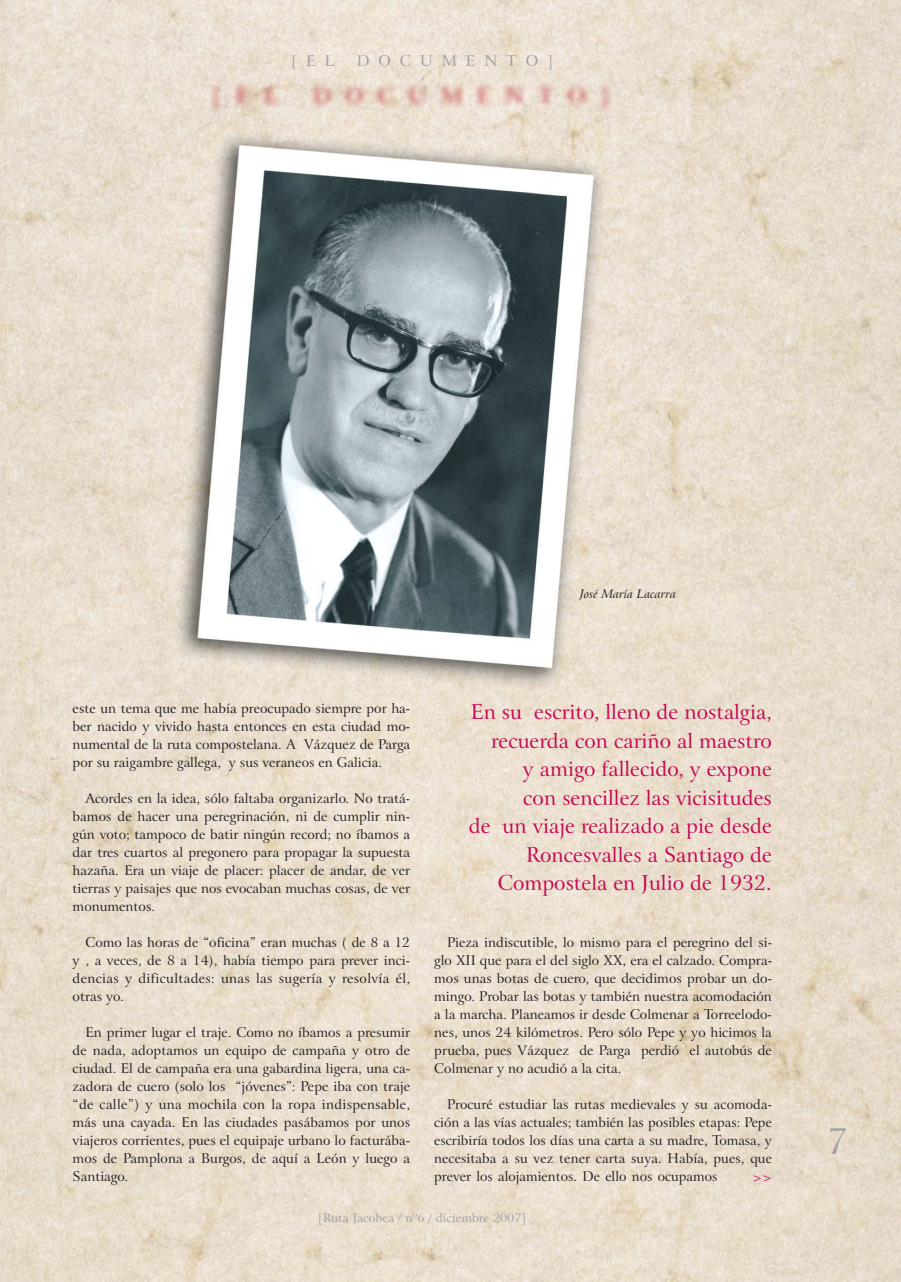
<style>
.page{position:relative;width:901px;height:1282px;background:#fff}
.page>*{position:absolute;margin:0;border:0;box-sizing:border-box;transform-origin:0 0}
.t1{font:36px "Arrus BT";color:#a0a0a4}
.t2{font:20.7px/28.5px "Arrus BT";color:#c60651;text-align:right}
.t3{font:15px "Arrus BT";letter-spacing:.595em;color:#a0a0a4}
.t4{font:13.5px/18px "Arrus BT";color:#231f20;text-align:justify}
.t5{font:12px "Arrus BT";color:#a0a0a4}
.t6{font:italic 12px "Arrus BT";color:#231f20}
.t7{font:12px "Arrus BT";color:#c60651}
</style>
<div class="page">
<img style="left:0;top:0;width:900px;height:1281px">
<p class="t3" style="left:291px;top:53px;width:44px">[EL</p>
<p class="t3" style="left:356px;top:53px;width:198px">DOCUMENTO]</p>
<p class="t6" style="left:579px;top:587px;width:98px">José María Lacarra</p>
<p class="t4" style="left:73px;top:700px;width:339px">este un tema que me había preocupado siempre por ha&shy;ber nacido y vivido hasta entonces en esta ciudad mo&shy;numental de la ruta compostelana. A Vázquez de Parga por su raigambre gallega, y sus veraneos en Galicia.</p>
<p class="t4" style="left:73px;top:790px;width:339px;text-indent:13px">Acordes en la idea, sólo faltaba organizarlo. No tratá&shy;bamos de hacer una peregrinación, ni de cumplir nin&shy;gún voto; tampoco de batir ningún record; no íbamos a dar tres cuartos al pregonero para propagar la supuesta hazaña. Era un viaje de placer: placer de andar, de ver tierras y paisajes que nos evocaban muchas cosas, de ver monumentos.</p>
<p class="t4" style="left:73px;top:934px;width:339px;text-indent:13px">Como las horas de “oficina” eran muchas ( de 8 a 12 y , a veces, de 8 a 14), había tiempo para prever inci&shy;dencias y dificultades: unas las sugería y resolvía él, otras yo.</p>
<p class="t4" style="left:73px;top:1024px;width:339px;text-indent:13px">En primer lugar el traje. Como no íbamos a presumir de nada, adoptamos un equipo de campaña y otro de ciudad. El de campaña era una gabardina ligera, una ca&shy;zadora de cuero (solo los “jóvenes”: Pepe iba con traje “de calle”) y una mochila con la ropa indispensable, más una cayada. En las ciudades pasábamos por unos viajeros corrientes, pues el equipaje urbano lo facturába&shy;mos de Pamplona a Burgos, de aquí a León y luego a Santiago.</p>
<h2 class="t2" style="left:468px;top:698px;width:304px">En su escrito, lleno de nostalgia, recuerda con cariño al maestro<br>y amigo fallecido, y expone<br>con sencillez las vicisitudes<br>de un viaje realizado a pie desde<br>Roncesvalles a Santiago de<br>Compostela en Julio de 1932.</h2>
<p class="t4" style="left:434px;top:934px;width:339px;text-indent:13px">Pieza indiscutible, lo mismo para el peregrino del si&shy;glo XII que para el del siglo XX, era el calzado. Compra&shy;mos unas botas de cuero, que decidimos probar un do&shy;mingo. Probar las botas y también nuestra acomodación a la marcha. Planeamos ir desde Colmenar a Torreelodo&shy;nes, unos 24 kilómetros. Pero sólo Pepe y yo hicimos la prueba, pues Vázquez de Parga perdió el autobús de Colmenar y no acudió a la cita.</p>
<p class="t4" style="left:434px;top:1096px;width:339px;text-indent:13px">Procuré estudiar las rutas medievales y su acomoda&shy;ción a las vías actuales; también las posibles etapas: Pepe escribiría todos los días una carta a su madre, Tomasa, y necesitaba a su vez tener carta suya. Había, pues, que prever los alojamientos. De ello nos ocupamos</p>
<p class="t7" style="left:752px;top:1171px;width:21px">&gt;&gt;</p>
<p class="t5" style="left:318px;top:1211px;width:209px">[Ruta Jacobea / nº6 / diciembre 2007]</p>
<h1 class="t1" style="left:826px;top:1123px;width:23px">7</h1>
</div>
